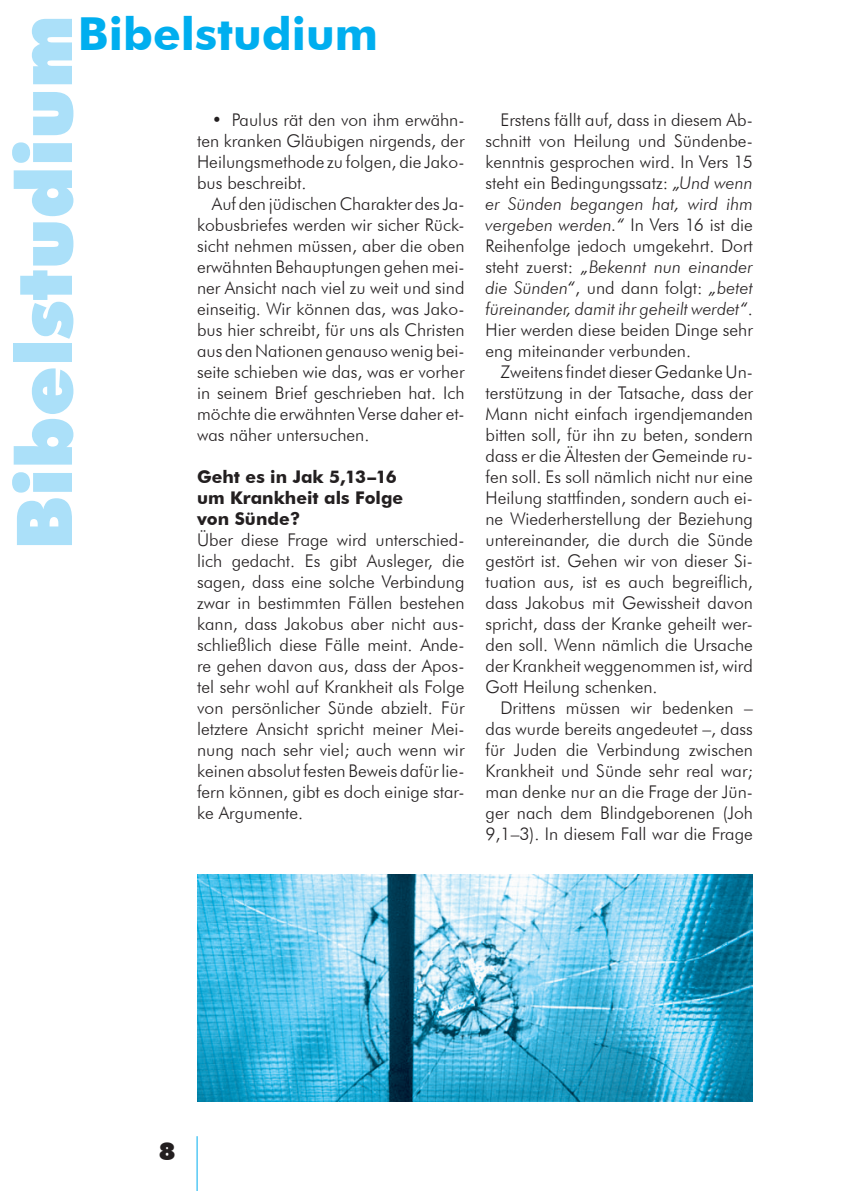
<style>
.page{position:relative;width:843px;height:1191px;background:#fff}
.page>*{position:absolute;margin:0;border:0;box-sizing:border-box;transform-origin:0 0}
.t1{font:900 77px "Futura BT";color:#abe0f9}
.t2{font:700 45.5px "Futura BT";color:#00aeef}
.t3{font:900 24.5px "Futura BT";color:#231f20}
.t4{font:300 17.5px/21px "Futura BT";color:#231f20;text-align:justify}
.t5{font:700 17.5px/21px "Futura BT";color:#231f20}
.s1{font-style:italic}
</style>
<div class="page">
<hr style="left:197px;top:1136px;width:1px;height:55px;background:#00aeef">
<img style="left:197px;top:875px;width:556px;height:226px">
<h1 class="t1" style="left:-2px;top:550px;width:537px;rotate:-90deg">Bibelstudium</h1>
<h2 class="t2" style="left:78px;top:6px;width:301px">Bibelstudium</h2>
<p class="t4" style="left:197px;top:109px;width:269px;text-indent:15px">• Paulus rät den von ihm erwähn&shy;ten kranken Gläubigen nirgends, der Heilungsmethode zu folgen, die Jako&shy;bus beschreibt.</p>
<p class="t4" style="left:197px;top:193px;width:269px;text-indent:15px">Auf den jüdischen Charakter des Ja&shy;kobusbriefes werden wir sicher Rück&shy;sicht nehmen müssen, aber die oben erwähnten Behauptungen gehen mei&shy;ner Ansicht nach viel zu weit und sind einseitig. Wir können das, was Jako&shy;bus hier schreibt, für uns als Christen aus den Nationen genauso wenig bei&shy;seite schieben wie das, was er vorher in seinem Brief geschrieben hat. Ich möchte die erwähnten Verse daher et&shy;was näher untersuchen.</p>
<p class="t5" style="left:197px;top:466px;width:208px">Geht es in Jak 5,13–16 um Krankheit als Folge von Sünde?</p>
<p class="t4" style="left:197px;top:529px;width:269px">Über diese Frage wird unterschied&shy;lich gedacht. Es gibt Ausleger, die sagen, dass eine solche Verbindung zwar in bestimmten Fällen bestehen kann, dass Jakobus aber nicht aus&shy;schließlich diese Fälle meint. Ande&shy;re gehen davon aus, dass der Apos&shy;tel sehr wohl auf Krankheit als Folge von persönlicher Sünde abzielt. Für letztere Ansicht spricht meiner Mei&shy;nung nach sehr viel; auch wenn wir keinen absolut festen Beweis dafür lie&shy;fern können, gibt es doch einige star&shy;ke Argumente.</p>
<p class="t4" style="left:485px;top:109px;width:269px;text-indent:15px">Erstens fällt auf, dass in diesem Ab&shy;schnitt von Heilung und Sündenbe&shy;kenntnis gesprochen wird. In Vers 15 steht ein Bedingungssatz: <span class="s1">„Und wenn er Sünden begangen hat, wird ihm vergeben werden.“</span> In Vers 16 ist die Reihenfolge jedoch umgekehrt. Dort steht zuerst: <span class="s1">„Bekennt nun einander die Sünden“</span>, und dann folgt: <span class="s1">„betet füreinander, damit ihr geheilt werdet“</span>.<br>Hier werden diese beiden Dinge sehr eng miteinander verbunden.</p>
<p class="t4" style="left:485px;top:361px;width:269px;text-indent:15px">Zweitens findet dieser Gedanke Un&shy;terstützung in der Tatsache, dass der Mann nicht einfach irgendjemanden bitten soll, für ihn zu beten, sondern dass er die Ältesten der Gemeinde ru&shy;fen soll. Es soll nämlich nicht nur eine Heilung stattfinden, sondern auch ei&shy;ne Wiederherstellung der Beziehung untereinander, die durch die Sünde gestört ist. Gehen wir von dieser Si&shy;tuation aus, ist es auch begreiflich, dass Jakobus mit Gewissheit davon spricht, dass der Kranke geheilt wer&shy;den soll. Wenn nämlich die Ursache der Krankheit weggenommen ist, wird Gott Heilung schenken.</p>
<p class="t4" style="left:485px;top:697px;width:269px;text-indent:15px">Drittens müssen wir bedenken – das wurde bereits angedeutet –, dass für Juden die Verbindung zwischen Krankheit und Sünde sehr real war; man denke nur an die Frage der Jün&shy;ger nach dem Blindgeborenen (Joh 9,1–3). In diesem Fall war die Frage</p>
<h3 class="t3" style="left:159px;top:1136px;width:18px">8</h3>
</div>
